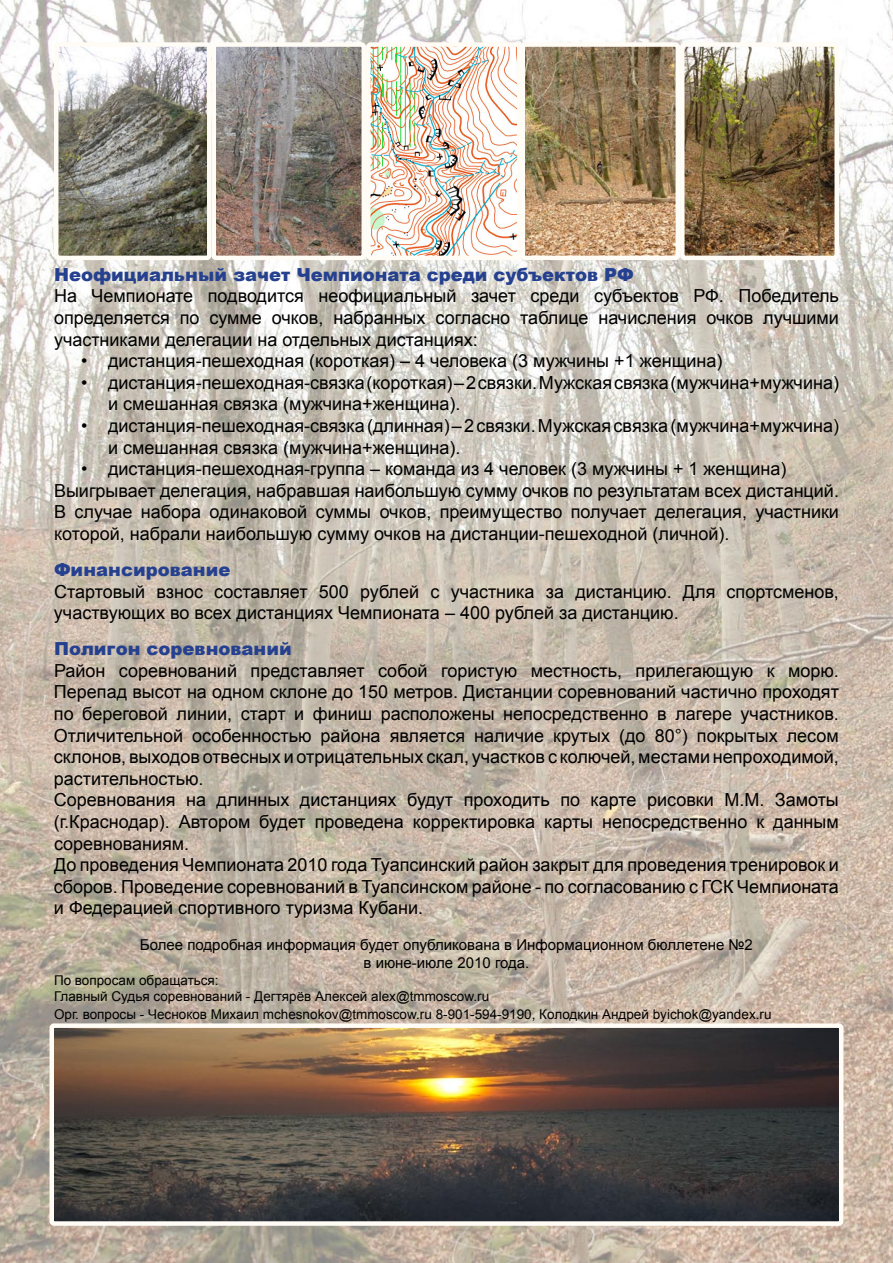
<style>
.page{position:relative;width:893px;height:1263px;background:#fff}
.page>*{position:absolute;margin:0;border:0;box-sizing:border-box;transform-origin:0 0}
.t1{font:18px/21.6px "Arial";color:#000}
.t2{font:900 18px "Arial";color:#24408f}
.t3{font:15px/18px "Arial";color:#000;text-align:center}
.t4{font:13.5px/16.2px "Arial";color:#000}
</style>
<div class="page">
<img style="left:0;top:0;width:893px;height:1263px">
<img style="left:59px;top:47px;width:148px;height:208px">
<div style="left:54px;top:42px;width:158px;height:218px;border:4px solid #fffbf5;border-radius:2px"></div>
<img style="left:525px;top:47px;width:150px;height:208px">
<div style="left:520px;top:42px;width:160px;height:218px;border:4px solid #fffbf5;border-radius:2px"></div>
<img style="left:217px;top:47px;width:144px;height:208px">
<div style="left:212px;top:42px;width:154px;height:218px;border:4px solid #fffbf5;border-radius:2px"></div>
<img style="left:685px;top:47px;width:149px;height:208px">
<div style="left:680px;top:42px;width:159px;height:218px;border:4px solid #fffbf5;border-radius:2px"></div>
<img style="left:55px;top:1028px;width:783px;height:193px">
<div style="left:50px;top:1023px;width:793px;height:203px;border:4px solid #fffbf5;border-radius:2px"></div>
<img style="left:371px;top:47px;width:146px;height:208px">
<div style="left:366px;top:42px;width:156px;height:218px;border:4px solid #fffbf5;border-radius:2px"></div>
<p class="t2" style="left:54px;top:261px;width:581px">Неофициальный зачет Чемпионата среди субъектов РФ</p>
<p class="t1" style="left:54px;top:285px;width:786px;text-align:justify">На Чемпионате подводится неофициальный зачет среди субъектов РФ. Победитель определяется по сумме очков, набранных согласно таблице начисления очков лучшими участниками делегации на отдельных дистанциях:</p>
<p class="t1" style="left:81px;top:350px;width:643px">• дистанция-пешеходная (короткая) – 4 человека (3 мужчины +1 женщина)</p>
<p class="t1" style="left:108px;top:372px;width:732px;text-indent:-27px">• дистанция-пешеходная-связка(короткая)–2связки.Мужскаясвязка(мужчина+мужчина) и смешанная связка (мужчина+женщина).</p>
<p class="t1" style="left:108px;top:415px;width:732px;text-indent:-27px">• дистанция-пешеходная-связка(длинная)–2связки.Мужскаясвязка(мужчина+мужчина) и смешанная связка (мужчина+женщина).</p>
<p class="t1" style="left:54px;top:458px;width:786px;text-indent:27px">• дистанция-пешеходная-группа – команда из 4 человек (3 мужчины + 1 женщина)<br>Выигрывает делегация, набравшая наибольшую сумму очков по результатам всех дистанций.<br>В случае набора одинаковой суммы очков, преимущество получает делегация, участники которой, набрали наибольшую сумму очков на дистанции-пешеходной (личной).</p>
<p class="t2" style="left:54px;top:556px;width:178px">Финансирование</p>
<p class="t1" style="left:54px;top:581px;width:786px">Стартовый взнос составляет 500 рублей с участника за дистанцию. Для спортсменов, участвующих во всех дистанциях Чемпионата – 400 рублей за дистанцию.</p>
<p class="t2" style="left:54px;top:636px;width:239px">Полигон соревнований</p>
<p class="t1" style="left:54px;top:660px;width:786px">Район соревнований представляет собой гористую местность, прилегающую к морю.<br>Перепад высот на одном склоне до 150 метров. Дистанции соревнований частично проходят по береговой линии, старт и финиш расположены непосредственно в лагере участников.<br>Отличительной особенностью района является наличие крутых (до 80°) покрытых лесом склонов, выходов отвесных и отрицательных скал, участков с колючей,местами непроходимой, растительностью.<br>Соревнования на длинных дистанциях будут проходить по карте рисовки М.М. Замоты (г.Краснодар). Автором будет проведена корректировка карты непосредственно к данным соревнованиям.<br>До проведения Чемпионата 2010 года Туапсинский район закрыт для проведения тренировок и сборов. Проведение соревнований в Туапсинском районе - по согласованию с ГСК Чемпионата и Федерацией спортивного туризма Кубани.</p>
<p class="t3" style="left:140px;top:936px;width:614px">Более подробная информация будет опубликована в Информационном бюллетене №2 в июне-июле 2010 года.</p>
<p class="t4" style="left:54px;top:972px;width:437px">По вопросам обращаться:<br>Главный Судья соревнований - Дегтярёв Алексей alex@tmmoscow.ru</p>
<p class="t4" style="left:54px;top:1006px;width:719px">Орг. вопросы - Чесноков Михаил mchesnokov@tmmoscow.ru 8-901-594-9190, Колодкин Андрей byichok@yandex.ru</p>
</div>
